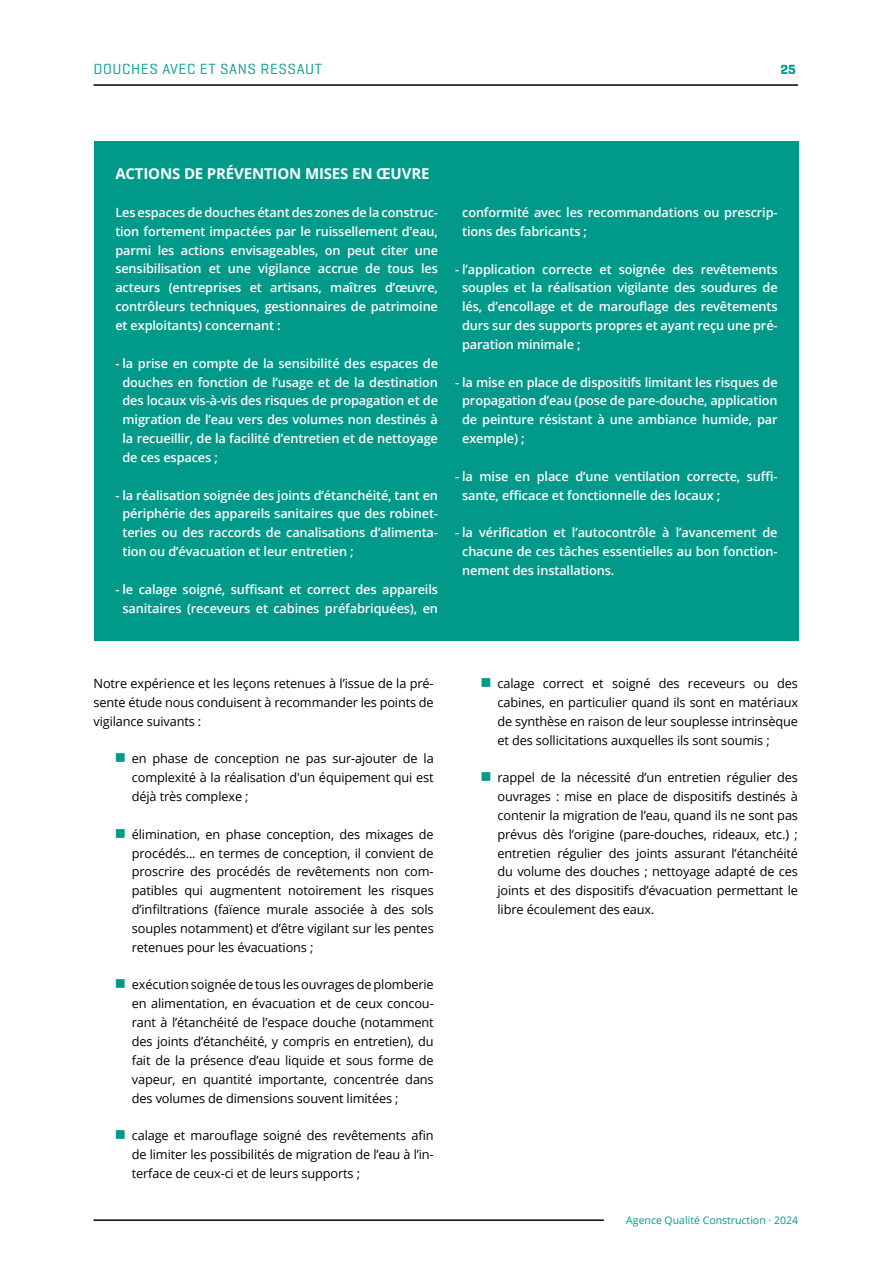
<style>
.page{position:relative;width:893px;height:1263px;background:#fff}
.page>*{position:absolute;margin:0;border:0;box-sizing:border-box;transform-origin:0 0}
.t1{font:700 15px "Open Sans";letter-spacing:-.01em;color:#fff}
.t2{font:15px "Geogrotesque Stencil A";letter-spacing:.04em;color:#00998a}
.t3{font:700 13.5px "Geogrotesque Stencil A";color:#00998a}
.t4{font:12.75px/18.9px "Open Sans";letter-spacing:-.01em;color:#000;text-align:justify}
.t5{font:600 12.75px/18.9px "Open Sans";letter-spacing:-.01em;color:#fff;text-align:justify}
.t6{font:10.5px "Open Sans";color:#00998a}
</style>
<div class="page">
<hr style="left:0;top:0;width:1px;height:1263px;background:#00998a">
<hr style="left:94px;top:84px;width:704px;height:2px;background:#000">
<hr style="left:94px;top:1219px;width:510px;height:2px;background:#000">
<div style="left:94px;top:142px;width:705px;height:499px;background:#00998a"></div>
<p class="t2" style="left:94px;top:60px;width:230px">DOUCHES AVEC ET SANS RESSAUT</p>
<p class="t3" style="left:781px;top:61px;width:17px">25</p>
<p class="t1" style="left:115px;top:163px;width:316px">ACTIONS DE PRÉVENTION MISES EN ŒUVRE</p>
<p class="t5" style="left:115px;top:203px;width:324px">Les espaces de douches étant des zones de la construc&shy;tion fortement impactées par le ruissellement d’eau, parmi les actions envisageables, on peut citer une sensibilisation et une vigilance accrue de tous les acteurs (entreprises et artisans, maîtres d’œuvre, contrôleurs techniques, gestionnaires de patrimoine et exploitants) concernant :</p>
<p class="t5" style="left:123px;top:353px;width:317px;text-indent:-7px">- la prise en compte de la sensibilité des espaces de douches en fonction de l’usage et de la destination des locaux vis-à-vis des risques de propagation et de migration de l’eau vers des volumes non destinés à la recueillir, de la facilité d’entretien et de nettoyage de ces espaces ;</p>
<p class="t5" style="left:123px;top:485px;width:317px;text-indent:-7px">- la réalisation soignée des joints d’étanchéité, tant en périphérie des appareils sanitaires que des robinet&shy;teries ou des raccords de canalisations d’alimenta&shy;tion ou d’évacuation et leur entretien ;</p>
<p class="t5" style="left:115px;top:579px;width:324px;text-align:center">- le calage soigné, suffisant et correct des appareils sanitaires (receveurs et cabines préfabriquées), en</p>
<p class="t5" style="left:462px;top:203px;width:317px">conformité avec les recommandations ou prescrip&shy;tions des fabricants ;</p>
<p class="t5" style="left:462px;top:259px;width:317px;text-indent:-7px">- l’application correcte et soignée des revêtements souples et la réalisation vigilante des soudures de lés, d’encollage et de marouflage des revêtements durs sur des supports propres et ayant reçu une pré&shy;paration minimale ;</p>
<p class="t5" style="left:462px;top:372px;width:317px;text-indent:-7px">- la mise en place de dispositifs limitant les risques de propagation d’eau (pose de pare-douche, application de peinture résistant à une ambiance humide, par exemple) ;</p>
<p class="t5" style="left:462px;top:466px;width:317px;text-indent:-7px">- la mise en place d’une ventilation correcte, suffi&shy;sante, efficace et fonctionnelle des locaux ;</p>
<p class="t5" style="left:462px;top:523px;width:317px;text-indent:-7px">- la vérification et l’autocontrôle à l’avancement de chacune de ces tâches essentielles au bon fonction&shy;nement des installations.</p>
<p class="t4" style="left:94px;top:674px;width:342px">Notre expérience et les leçons retenues à l’issue de la pré&shy;sente étude nous conduisent à recommander les points de vigilance suivants :</p>
<p class="t4" style="left:132px;top:749px;width:303px">en phase de conception ne pas sur-ajouter de la complexité à la réalisation d'un équipement qui est déjà très complexe ;</p>
<p class="t4" style="left:132px;top:824px;width:303px">élimination, en phase conception, des mixages de procédés... en termes de conception, il convient de proscrire des procédés de revêtements non com&shy;patibles qui augmentent notoirement les risques d’infiltrations (faïence murale associée à des sols souples notamment) et d’être vigilant sur les pentes retenues pour les évacuations ;</p>
<p class="t4" style="left:132px;top:975px;width:303px">exécution soignée de tous les ouvrages de plomberie en alimentation, en évacuation et de ceux concou&shy;rant à l’étanchéité de l’espace douche (notamment des joints d’étanchéité, y compris en entretien), du fait de la présence d’eau liquide et sous forme de vapeur, en quantité importante, concentrée dans des volumes de dimensions souvent limitées ;</p>
<p class="t4" style="left:132px;top:1126px;width:303px">calage et marouflage soigné des revêtements afin de limiter les possibilités de migration de l’eau à l’in&shy;terface de ceux-ci et de leurs supports ;</p>
<p class="t4" style="left:497px;top:674px;width:302px">calage correct et soigné des receveurs ou des cabines, en particulier quand ils sont en matériaux de synthèse en raison de leur souplesse intrinsèque et des sollicitations auxquelles ils sont soumis ;</p>
<p class="t4" style="left:497px;top:768px;width:302px">rappel de la nécessité d’un entretien régulier des ouvrages : mise en place de dispositifs destinés à contenir la migration de l’eau, quand ils ne sont pas prévus dès l’origine (pare-douches, rideaux, etc.) ; entretien régulier des joints assurant l’étanchéité du volume des douches ; nettoyage adapté de ces joints et des dispositifs d’évacuation permettant le libre écoulement des eaux.</p>
<p class="t6" style="left:626px;top:1212px;width:173px">Agence Qualité Construction · 2024</p>
</div>
